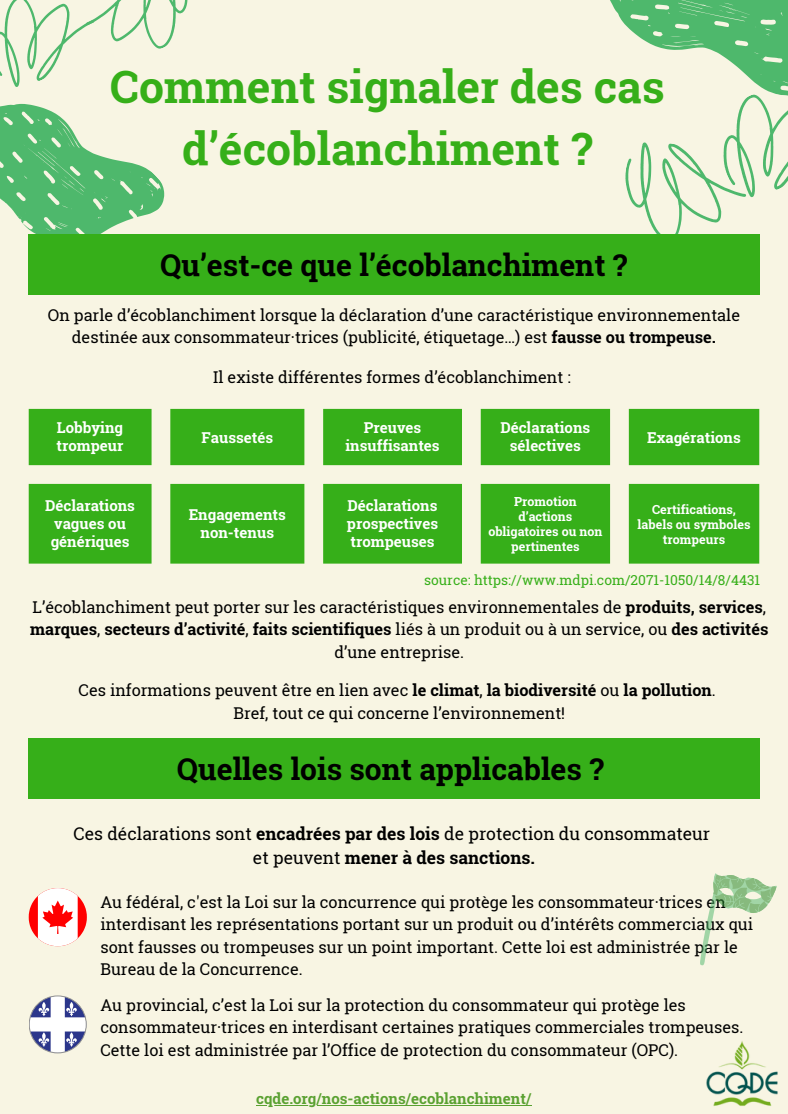
<style>
.page{position:relative;width:788px;height:1114px;background:#f8f5e3}
.page>*{position:absolute;margin:0;border:0;box-sizing:border-box;transform-origin:0 0}
.t1{font:700 44.5px/61.6px "Roboto Slab";color:#36af19;text-align:center}
.t2{font:700 30px "Roboto Slab";color:#000}
.t3{font:17.5px/24.4px "Roboto Slab";color:#000;text-align:center}
.t4{font:16.25px/22.5px "Roboto Slab";color:#000;text-align:center}
.t5{font:700 15px/17.8px "Roboto Slab";color:#fff;text-align:center}
.t6{font:700 15px "Roboto Slab";color:#5aa131}
.t7{font:13.75px "Roboto Slab";color:#36af19}
.t8{font:700 12.5px/15px "Roboto Slab";color:#fff;text-align:center}
.s1{font-weight:700}
</style>
<div class="page">
<svg style="left:0;top:0;width:188px;height:54px"></svg>
<svg style="left:0;top:54px;width:165px;height:231px"></svg>
<svg style="left:610px;top:0;width:178px;height:254px"></svg>
<div style="left:29px;top:234px;width:730px;height:61px;background:#36af19"></div>
<svg style="left:29px;top:409px;width:730px;height:154px;fill:#36af19"></svg>
<div style="left:29px;top:738px;width:730px;height:61px;background:#36af19"></div>
<svg style="left:29px;top:996px;width:57px;height:57px"></svg>
<div style="left:29px;top:996px;width:57px;height:57px;border:1px solid #929292;border-radius:50%"></div>
<svg style="left:29px;top:888px;width:58px;height:58px"></svg>
<svg style="left:700px;top:873px;width:77px;height:93px"></svg>
<hr style="left:256px;top:1104px;width:275px;height:1px;background:#5aa131">
<img style="left:706px;top:1041px;width:72px;height:65px">
<p class="t1" style="left:110px;top:55px;width:556px">Comment signaler des cas d’écoblanchiment ?</p>
<p class="t2" style="left:160px;top:245px;width:468px">Qu’est-ce que l’écoblanchiment ?</p>
<p class="t4" style="left:48px;top:303px;width:693px">On parle d’écoblanchiment lorsque la déclaration d’une caractéristique environnementale destinée aux consommateur·trices (publicité, étiquetage…) est <span class="s1">fausse ou trompeuse.</span></p>
<p class="t4" style="left:213px;top:365px;width:359px">Il existe différentes formes d’écoblanchiment :</p>
<h1 class="t5" style="left:57px;top:418px;width:68px;text-align:left">Lobbying trompeur</h1>
<p class="t5" style="left:201px;top:428px;width:73px">Faussetés</p>
<p class="t5" style="left:345px;top:418px;width:96px">Preuves insuffisantes</p>
<p class="t5" style="left:500px;top:418px;width:91px">Déclarations sélectives</p>
<p class="t5" style="left:647px;top:428px;width:95px">Exagérations</p>
<h2 class="t5" style="left:45px;top:496px;width:91px">Déclarations vagues ou génériques</h2>
<h2 class="t5" style="left:189px;top:506px;width:99px">Engagements non-tenus</h2>
<p class="t5" style="left:347px;top:496px;width:93px;text-align:justify">Déclarations prospectives trompeuses</p>
<p class="t8" style="left:488px;top:494px;width:116px">Promotion d’actions obligatoires ou non pertinentes</p>
<p class="t8" style="left:637px;top:501px;width:114px">Certifications, labels ou symboles trompeurs</p>
<h2 class="t7" style="left:424px;top:571px;width:337px">source: https://www.mdpi.com/2071-1050/14/8/4431</h2>
<p class="t4" style="left:30px;top:595px;width:739px">L’écoblanchiment peut porter sur les caractéristiques environnementales de <span class="s1">produits, services</span>, <span class="s1">marques</span>, <span class="s1">secteurs d’activité</span>, <span class="s1">faits scientifiques</span> liés à un produit ou à un service, ou <span class="s1">des activités </span>d’une entreprise.</p>
<p class="t4" style="left:79px;top:679px;width:638px">Ces informations peuvent être en lien avec <span class="s1">le climat</span>, <span class="s1">la biodiversité</span> ou <span class="s1">la pollution</span>.<br>Bref, tout ce qui concerne l’environnement!</p>
<p class="t2" style="left:177px;top:749px;width:428px">Quelles lois sont applicables ?</p>
<p class="t3" style="left:73px;top:821px;width:638px">Ces déclarations sont <span class="s1">encadrées par des lois</span> de protection du consommateur et peuvent <span class="s1">mener à des sanctions.</span></p>
<p class="t4" style="left:100px;top:890px;width:654px;text-align:left">Au fédéral, c'est la Loi sur la concurrence qui protège les consommateur·trices en interdisant les représentations portant sur un produit ou d’intérêts commerciaux qui sont fausses ou trompeuses sur un point important. Cette loi est administrée par le Bureau de la Concurrence.</p>
<h2 class="t4" style="left:100px;top:993px;width:644px;text-align:left">Au provincial, c’est la Loi sur la protection du consommateur qui protège les consommateur·trices en interdisant certaines pratiques commerciales trompeuses.<br>Cette loi est administrée par l’Office de protection du consommateur (OPC).</h2>
<h2 class="t6" style="left:256px;top:1088px;width:277px">cqde.org/nos-actions/ecoblanchiment/</h2>
</div>
